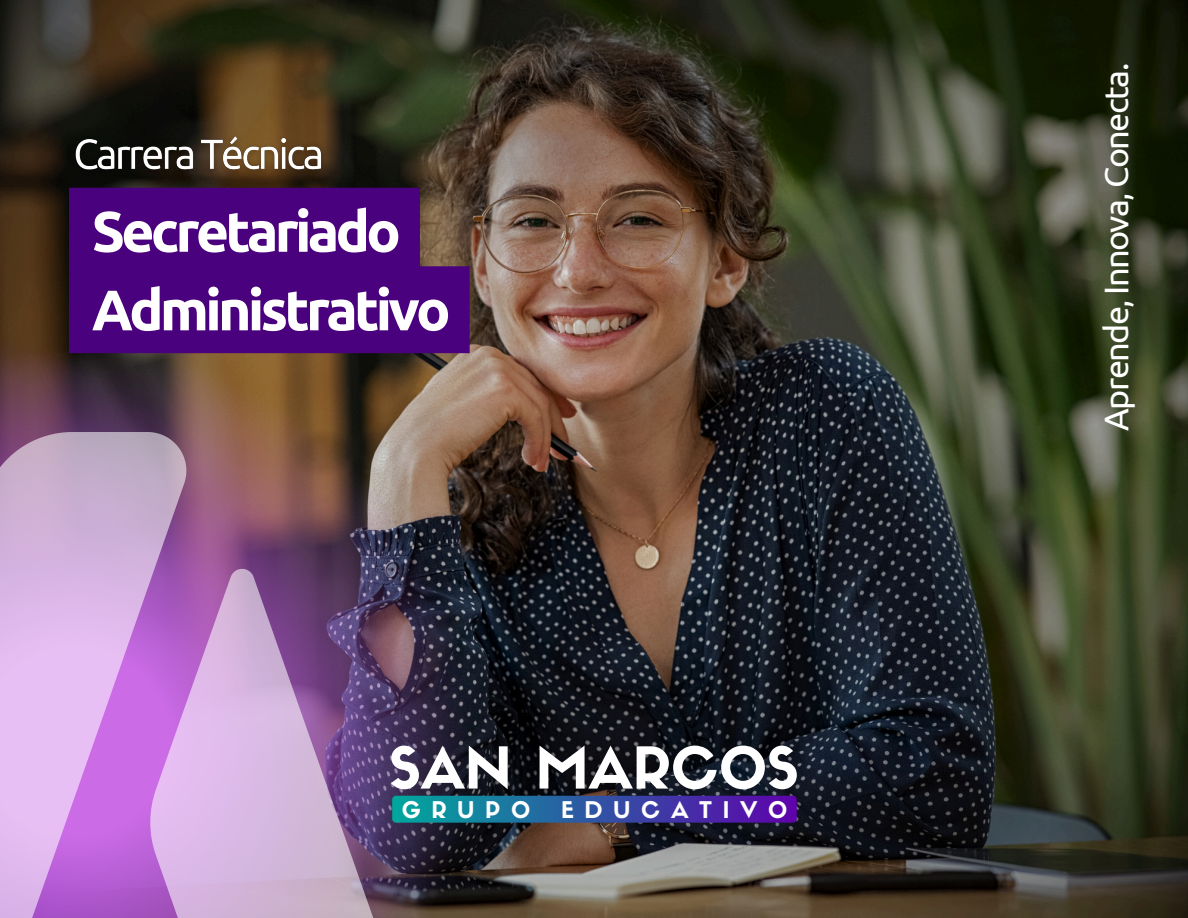
<style>
.page{position:relative;width:1188px;height:918px;background:#fff}
.page>*{position:absolute;margin:0;border:0;box-sizing:border-box;transform-origin:0 0}
.t1{font:700 57px/78.6px "Ubuntu";letter-spacing:-.065em;color:#fff}
.t2{font:56.7px "Sifonn Basic";color:#fff}
.t3{font:34.2px "Ubuntu";letter-spacing:-.05em;color:#fff}
.t4{font:22.65px "Sifonn Basic";letter-spacing:.47em;color:#fff}
</style>
<div class="page">
<img style="left:0;top:0;width:1188px;height:918px">
<img style="left:0;top:303px;width:516px;height:615px">
<div style="left:69px;top:188px;width:401px;height:165px;background:#4a017d"></div>
<svg style="left:0;top:432px;width:186px;height:486px"></svg>
<svg style="left:150px;top:569px;width:243px;height:349px"></svg>
<div style="left:392px;top:796px;width:405px;height:27px;background:linear-gradient(to right,#00a79d,#5f01ab);border-radius:4px"></div>
<img style="left:66px;top:127px;width:267px;height:55px">
<p class="t1" style="left:92px;top:191px;width:360px">Secretariado<br>Administrativo</p>
<p class="t2" style="left:389px;top:746px;width:411px">SAN MARCOS</p>
<p class="t4" style="left:402px;top:801px;width:130px">GRUPO</p>
<p class="t4" style="left:561px;top:801px;width:228px">EDUCATIVO</p>
<p class="t3" style="left:1097px;top:431px;width:369px;rotate:-90deg">Aprende, Innova, Conecta.</p>
</div>
